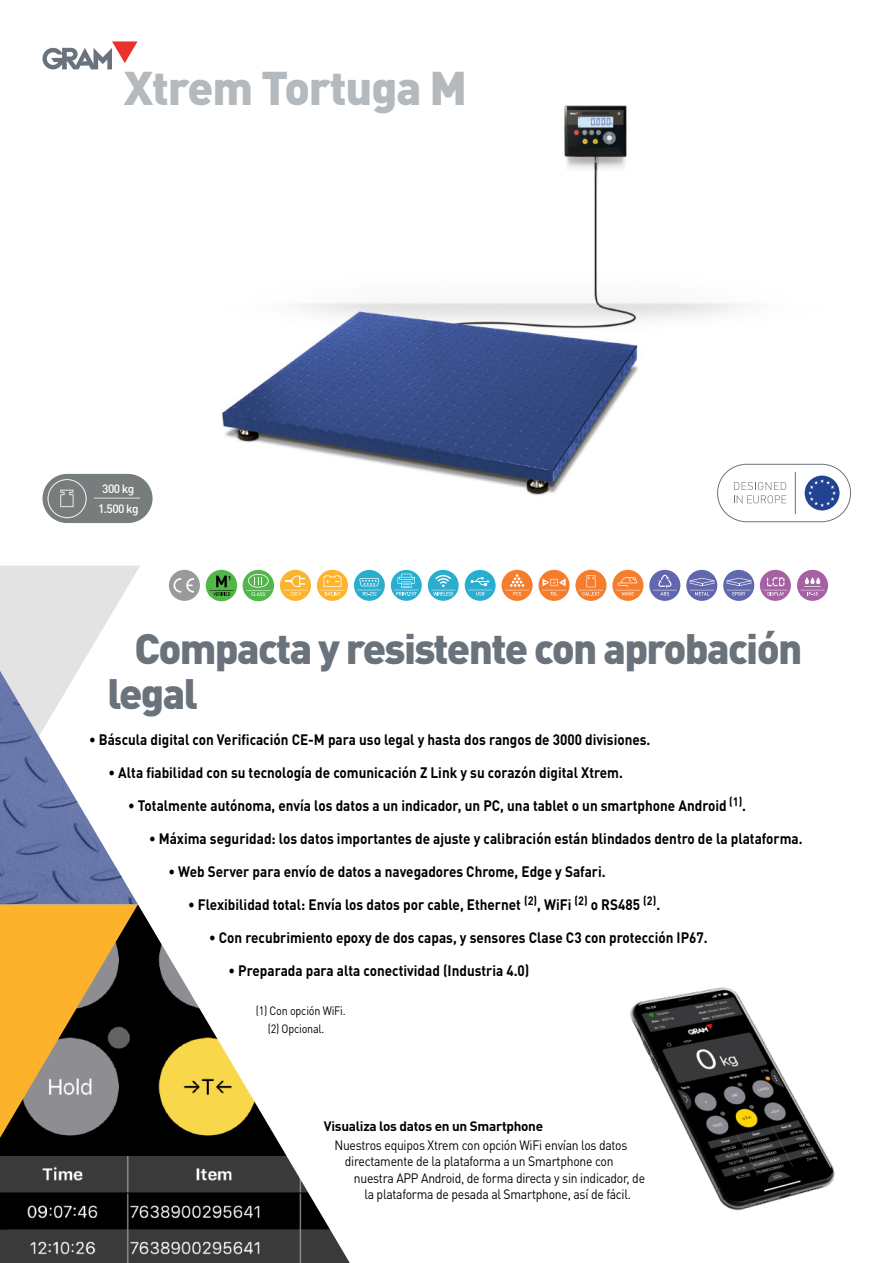
<style>
.page{position:relative;width:893px;height:1263px;background:#fff}
.page>*{position:absolute;margin:0;border:0;box-sizing:border-box;transform-origin:0 0}
.t1{font:900 46.65px "DIN Pro";letter-spacing:-.025em;color:#b4b9bd}
.t2{font:900 42px/45px "DIN Pro";letter-spacing:-.04em;color:#6a737b}
.t3{font:700 15px "DIN Pro";color:#000;scale:.9 1}
.Descripcion{font:13.5px "DIN Pro";letter-spacing:-.02em;color:#000;scale:.9 1}
.Descripcion-2{font:700 13.5px "DIN Pro";letter-spacing:-.02em;color:#000}
.Descripcion-3{font:12px "DIN Pro";letter-spacing:-.02em;color:#000;scale:.9 1}
.Descripcion-4{font:500 12px "DIN Pro";letter-spacing:-.05em;color:#fff}
</style>
<div class="page">
<svg style="left:0;top:565px;width:140px;height:106px"></svg>
<img style="left:0;top:671px;width:138px;height:233px">
<img style="left:0;top:904px;width:350px;height:359px">
<img style="left:630px;top:987px;width:205px;height:224px">
<img style="left:62px;top:105px;width:763px;height:418px">
<svg style="left:391px;top:570px;width:31px;height:31px"></svg>
<svg style="left:394px;top:574px;width:24px;height:22px"></svg>
<div style="left:354px;top:570px;width:31px;height:31px;background:#29aed0;border-radius:50%"></div>
<svg style="left:357px;top:578px;width:24px;height:17px"></svg>
<div style="left:465px;top:570px;width:31px;height:31px;background:#29aed0;border-radius:50%"></div>
<svg style="left:468px;top:577px;width:24px;height:18px"></svg>
<svg style="left:428px;top:570px;width:31px;height:31px"></svg>
<svg style="left:431px;top:575px;width:24px;height:20px"></svg>
<div style="left:169px;top:570px;width:31px;height:31px;background:#989a9b;border-radius:50%"></div>
<svg style="left:173px;top:578px;width:21px;height:15px"></svg>
<div style="left:649px;top:570px;width:31px;height:31px;background:#6166af;border-radius:50%"></div>
<svg style="left:653px;top:575px;width:24px;height:20px"></svg>
<div style="left:686px;top:570px;width:31px;height:31px;background:#6166af;border-radius:50%"></div>
<svg style="left:690px;top:578px;width:24px;height:17px"></svg>
<div style="left:723px;top:570px;width:31px;height:31px;background:#6168ad;border-radius:50%"></div>
<svg style="left:727px;top:578px;width:24px;height:17px"></svg>
<div style="left:280px;top:570px;width:31px;height:31px;background:#fcb32e;border-radius:50%"></div>
<svg style="left:283px;top:575px;width:24px;height:20px"></svg>
<div style="left:317px;top:570px;width:31px;height:31px;background:#fcb32e;border-radius:50%"></div>
<svg style="left:320px;top:575px;width:24px;height:21px"></svg>
<div style="left:502px;top:570px;width:31px;height:31px;background:#f57d2d;border-radius:50%"></div>
<svg style="left:505px;top:574px;width:24px;height:21px"></svg>
<svg style="left:538px;top:570px;width:32px;height:31px"></svg>
<svg style="left:542px;top:579px;width:24px;height:16px"></svg>
<div style="left:575px;top:570px;width:31px;height:31px;background:#f57d2d;border-radius:50%"></div>
<svg style="left:579px;top:575px;width:24px;height:21px"></svg>
<div style="left:612px;top:570px;width:31px;height:31px;background:#f57d2d;border-radius:50%"></div>
<svg style="left:616px;top:577px;width:24px;height:18px"></svg>
<div style="left:760px;top:570px;width:31px;height:31px;background:#a660a4;border-radius:50%"></div>
<svg style="left:763px;top:577px;width:24px;height:18px"></svg>
<div style="left:797px;top:570px;width:31px;height:31px;background:#a660a4;border-radius:50%"></div>
<svg style="left:800px;top:577px;width:25px;height:18px"></svg>
<svg style="left:42px;top:41px;width:96px;height:28px"></svg>
<svg style="left:717px;top:464px;width:134px;height:58px"></svg>
<div style="left:206px;top:570px;width:31px;height:31px;background:#52b648;border-radius:50%"></div>
<svg style="left:209px;top:576px;width:25px;height:20px"></svg>
<div style="left:243px;top:570px;width:31px;height:31px;background:#52b648;border-radius:50%"></div>
<svg style="left:246px;top:574px;width:25px;height:22px"></svg>
<div style="left:43px;top:474px;width:110px;height:49px;background:#777c7d;border-radius:25px"></div>
<hr style="left:94px;top:498px;width:46px;height:1px;background:#fff">
<svg style="left:48px;top:479px;width:39px;height:39px"></svg>
<p class="t1" style="left:124px;top:57px;width:345px">Xtrem Tortuga M</p>
<p class="Descripcion-4" style="left:102px;top:481px;width:34px">300 kg</p>
<p class="Descripcion-4" style="left:98px;top:500px;width:42px">1.500 kg</p>
<p class="t2" style="left:108px;top:625px;width:696px;text-indent:27px">Compacta y resistente con aprobación legal</p>
<p class="t3" style="left:89px;top:729px;width:625px">• Báscula digital con Verificación CE-M para uso legal y hasta dos rangos de 3000 divisiones.</p>
<p class="t3" style="left:109px;top:762px;width:573px">• Alta fiabilidad con su tecnología de comunicación Z Link y su corazón digital Xtrem.</p>
<p class="t3" style="left:128px;top:795px;width:688px">• Totalmente autónoma, envía los datos a un indicador, un PC, una tablet o un smartphone Android <sup>(1)</sup>.</p>
<p class="t3" style="left:149px;top:828px;width:728px">• Máxima seguridad: los datos importantes de ajuste y calibración están blindados dentro de la plataforma.</p>
<p class="t3" style="left:169px;top:861px;width:487px">• Web Server para envío de datos a navegadores Chrome, Edge y Safari.</p>
<p class="t3" style="left:188px;top:894px;width:526px">• Flexibilidad total: Envía los datos por cable, Ethernet <sup>(2)</sup>, WiFi <sup>(2)</sup> o RS485 <sup>(2)</sup>.</p>
<p class="t3" style="left:209px;top:927px;width:556px">• Con recubrimiento epoxy de dos capas, y sensores Clase C3 con protección IP67.</p>
<p class="t3" style="left:229px;top:960px;width:336px">• Preparada para alta conectividad (Industria 4.0)</p>
<p class="Descripcion-3" style="left:256px;top:1002px;width:102px">(1) Con opción WiFi.</p>
<p class="Descripcion-3" style="left:268px;top:1021px;width:65px">(2) Opcional.</p>
<p class="Descripcion-2" style="left:324px;top:1117px;width:221px">Visualiza los datos en un Smartphone</p>
<p class="Descripcion" style="left:334px;top:1135px;width:327px">Nuestros equipos Xtrem con opción WiFi envían los datos</p>
<p class="Descripcion" style="left:345px;top:1152px;width:300px">directamente de la plataforma a un Smartphone con</p>
<p class="Descripcion" style="left:354px;top:1168px;width:325px">nuestra APP Android, de forma directa y sin indicador, de</p>
<p class="Descripcion" style="left:364px;top:1185px;width:298px">la plataforma de pesada al Smartphone, así de fácil.</p>
</div>
